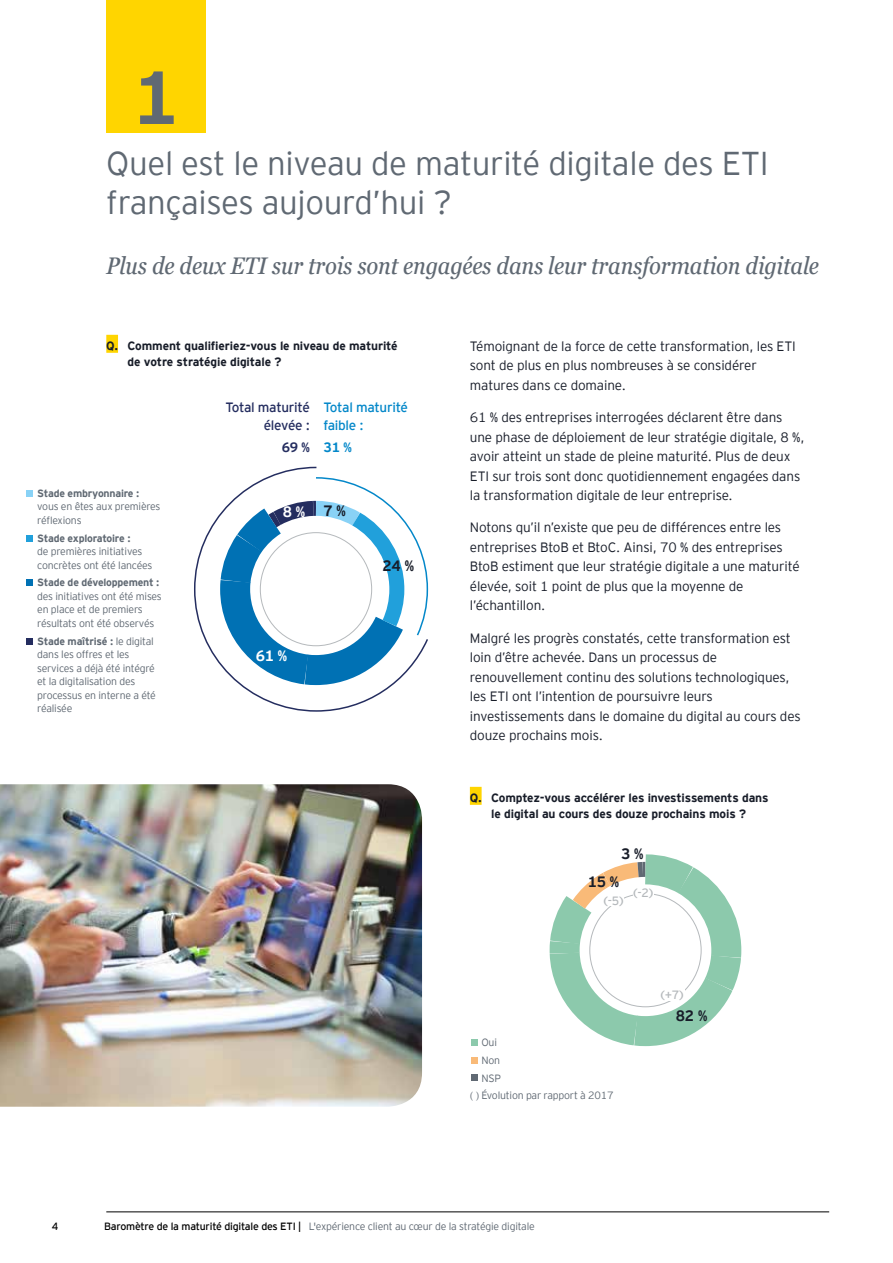
<style>
.page{position:relative;width:893px;height:1263px;background:#fff}
.page>*{position:absolute;margin:0;border:0;box-sizing:border-box;transform-origin:0 0}
.t1{font:700 75px "EY Interstate";color:#606973}
.t2{font:300 33px/39px "EY Interstate";letter-spacing:-.01em;color:#606973}
.t3{font:italic condensed 24px "Georgia Pro";letter-spacing:-.01em;color:#606973}
.t4{font:700 15px "EY Interstate";color:#181d29}
.t5{font:700 15px "EY Interstate";color:#fff}
.t6{font:300 13.5px/19.5px "EY Interstate";letter-spacing:-.01em;color:#181d29}
.t7{font:13.5px/18px "EY Interstate";letter-spacing:-.02em;color:#242d5f;text-align:right}
.t8{font:13.5px/18px "EY Interstate";letter-spacing:-.02em;color:#0387c9}
.t9{font:700 13.5px "EY Interstate";color:#242d5f}
.t10{font:700 13.5px "EY Interstate";color:#0387c9}
.t11{font:700 12px/16.5px "EY Interstate";letter-spacing:-.01em;color:#181d29;text-align:center}
.t12{font:12px "EY Interstate";color:#b5b9bc}
.t13{font:300 10.5px/13.5px "EY Interstate";letter-spacing:-.02em;color:#606973}
.t14{font:700 10.5px "EY Interstate";letter-spacing:-.02em;color:#606973}
.t15{font:10.5px "EY Interstate";color:#000}
.s1{font-weight:700}
.s2{font-family:"Minion Pro";font-weight:400}
.s3{font-weight:400;color:#000}
</style>
<div class="page">
<hr style="left:106px;top:1211px;width:723px;height:1px;background:#000">
<div style="left:106px;top:0;width:100px;height:132px;background:#ffd500"></div>
<div style="left:470px;top:787px;width:12px;height:18px;background:#ffd500"></div>
<img style="left:0;top:784px;width:422px;height:323px">
<div style="left:26px;top:490px;width:7px;height:7px;background:#89d2f6"></div>
<div style="left:26px;top:535px;width:7px;height:6px;background:#21a0db"></div>
<div style="left:26px;top:579px;width:7px;height:7px;background:#0071b4"></div>
<div style="left:26px;top:638px;width:7px;height:6px;background:#242d5f"></div>
<svg style="left:194px;top:466px;width:168px;height:246px"></svg>
<svg style="left:203px;top:476px;width:226px;height:227px"></svg>
<svg style="left:549px;top:854px;width:193px;height:193px"></svg>
<div style="left:471px;top:1039px;width:7px;height:7px;background:#8cc9ac"></div>
<div style="left:471px;top:1057px;width:7px;height:6px;background:#f9ba78"></div>
<div style="left:471px;top:1074px;width:7px;height:7px;background:#606973"></div>
<div style="left:106px;top:335px;width:12px;height:18px;background:#ffd500"></div>
<h1 class="t1" style="left:133px;top:43px;width:48px">1</h1>
<h2 class="t2" style="left:106px;top:142px;width:664px">Quel est le niveau de maturité digitale des ETI françaises aujourd’hui ?</h2>
<h3 class="t3" style="left:106px;top:252px;width:714px">Plus de deux ETI sur trois sont engagées dans leur transformation digitale</h3>
<p class="t11" style="left:128px;top:336px;width:272px;text-align:left;text-indent:-21px">Q. Comment qualifieriez-vous le niveau de maturité de votre stratégie digitale ?</p>
<p class="t14" style="left:37px;top:485px;width:104px">Stade embryonnaire :</p>
<p class="t13" style="left:37px;top:499px;width:125px">vous en êtes aux premières réflexions</p>
<p class="t14" style="left:37px;top:530px;width:95px">Stade exploratoire :</p>
<p class="t13" style="left:37px;top:544px;width:117px">de premières initiatives concrètes ont été lancées</p>
<p class="t14" style="left:37px;top:575px;width:124px">Stade de développement :</p>
<p class="t13" style="left:37px;top:589px;width:126px">des initiatives ont été mises en place et de premiers résultats ont été observés</p>
<p class="t13" style="left:37px;top:633px;width:120px"><span class="s1">Stade maîtrisé :</span> le digital dans les offres et les services a déjà été intégré et la digitalisation des processus en interne a été réalisée</p>
<p class="t7" style="left:225px;top:397px;width:86px">Total maturité élevée :</p>
<p class="t9" style="left:282px;top:437px;width:30px">69 %</p>
<p class="t8" style="left:324px;top:397px;width:86px">Total maturité faible :</p>
<p class="t10" style="left:324px;top:437px;width:30px">31 %</p>
<p class="t5" style="left:283px;top:501px;width:24px">8%</p>
<p class="t4" style="left:324px;top:500px;width:24px">7%</p>
<p class="t4" style="left:383px;top:555px;width:33px">24 %</p>
<p class="t5" style="left:256px;top:645px;width:33px">61 %</p>
<p class="t6" style="left:470px;top:336px;width:327px">Témoignant de la force de cette transformation, les ETI sont de plus en plus nombreuses à se considérer matures dans ce domaine.</p>
<p class="t6" style="left:470px;top:407px;width:336px">61 % des entreprises interrogées déclarent être dans une phase de déploiement de leur stratégie digitale, 8 %, avoir atteint un stade de pleine maturité. Plus de deux ETI sur trois sont donc quotidiennement engagées dans la transformation digitale de leur entreprise.</p>
<p class="t6" style="left:470px;top:517px;width:331px">Notons qu’il n’existe que peu de différences entre les entreprises BtoB et BtoC. Ainsi, 70 % des entreprises BtoB estiment que leur stratégie digitale a une maturité élevée, soit 1 point de plus que la moyenne de l’échantillon.</p>
<p class="t6" style="left:470px;top:627px;width:332px">Malgré les progrès constatés, cette transformation est loin d’être achevée. Dans un processus de renouvellement continu des solutions technologiques, les ETI ont l’intention de poursuivre leurs investissements dans le domaine du digital au cours des douze prochains mois.</p>
<p class="t11" style="left:470px;top:788px;width:300px">Q. Comptez-vous accélérer les investissements dans le digital au cours des douze prochains mois ?</p>
<p class="t4" style="left:621px;top:843px;width:24px">3%</p>
<p class="t12" style="left:604px;top:892px;width:21px">(-5)</p>
<p class="t4" style="left:588px;top:870px;width:33px">15 %</p>
<p class="t12" style="left:633px;top:884px;width:21px">(-2)</p>
<p class="t13" style="left:481px;top:1035px;width:17px">Oui</p>
<p class="t13" style="left:481px;top:1053px;width:20px">Non</p>
<p class="t13" style="left:481px;top:1070px;width:21px">NSP</p>
<p class="t13" style="left:470px;top:1088px;width:145px"><span class="s2">( )</span> Évolution par rapport à 2017</p>
<p class="t12" style="left:661px;top:986px;width:24px">(+7)</p>
<p class="t4" style="left:676px;top:1005px;width:33px">82 %</p>
<p class="t15" style="left:52px;top:1219px;width:8px">4</p>
<p class="t13" style="left:104px;top:1219px;width:432px"><span class="s3">Baromètre de la maturité digitale des ETI |</span> L'expérience client au cœur de la stratégie digitale</p>
</div>
